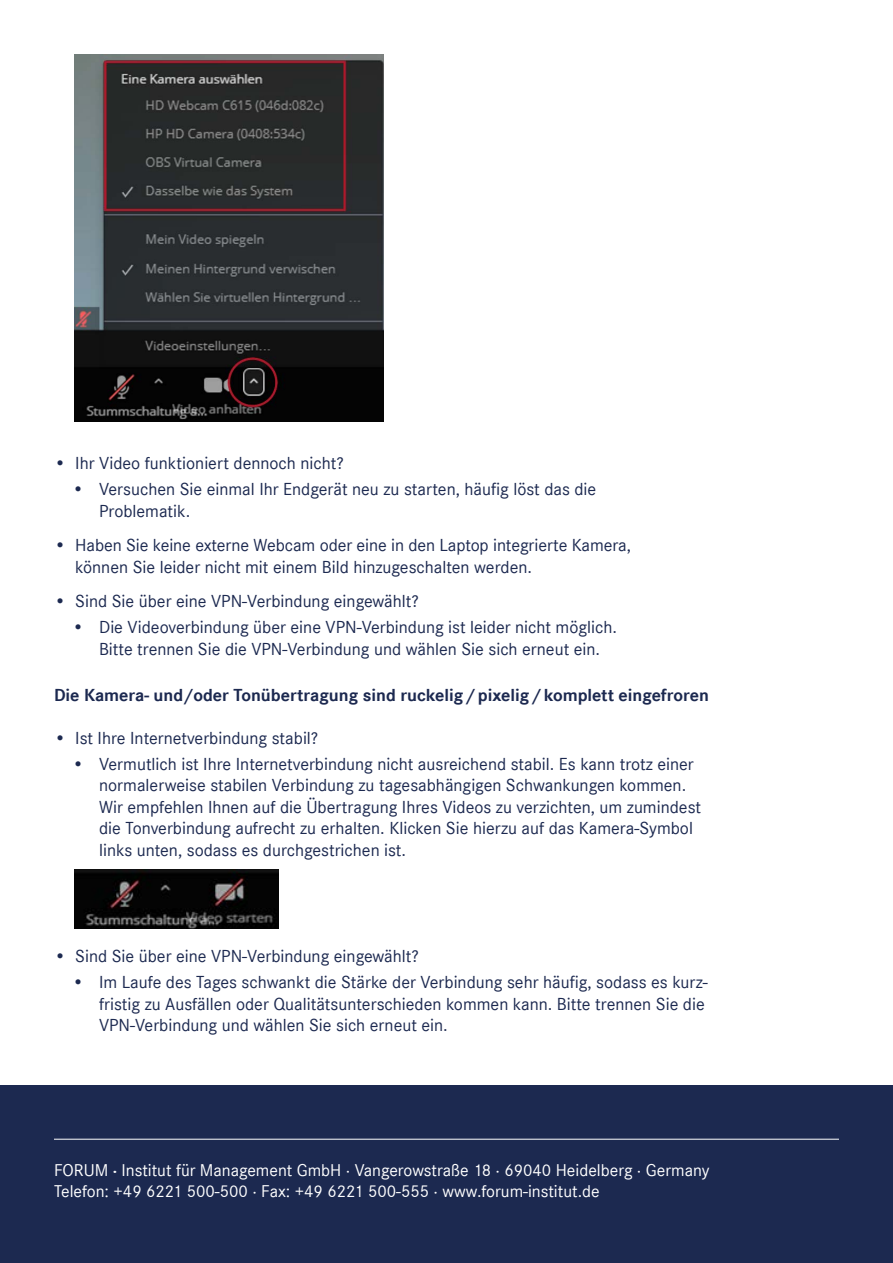
<style>
.page{position:relative;width:893px;height:1263px;background:#fff}
.page>*{position:absolute;margin:0;border:0;box-sizing:border-box;transform-origin:0 0}
.t1{font:18px/21.6px "Corporate S";color:#1c2950}
.t2{font:700 18px "Corporate S";color:#1c2950}
.t3{font:17.7px/21.1px "Corporate S";color:#fff}
.s1{font-weight:700}
</style>
<div class="page">
<img style="left:75px;top:54px;width:308px;height:367px">
<img style="left:75px;top:869px;width:204px;height:59px">
<div style="left:0;top:1086px;width:893px;height:177px;background:#1c2950"></div>
<hr style="left:54px;top:1139px;width:785px;height:1px;background:#fff">
<p class="t1" style="left:54px;top:453px;width:291px">• Ihr Video funktioniert dennoch nicht?</p>
<p class="t1" style="left:99px;top:478px;width:499px;text-indent:-27px">• Versuchen Sie einmal Ihr Endgerät neu zu starten, häufig löst das die<br>Problematik.</p>
<p class="t1" style="left:75px;top:534px;width:557px;text-indent:-21px">• Haben Sie keine externe Webcam oder eine in den Laptop integrierte Kamera, können Sie leider nicht mit einem Bild hinzugeschalten werden.</p>
<p class="t1" style="left:54px;top:590px;width:366px">• Sind Sie über eine VPN-Verbindung eingewählt?</p>
<p class="t1" style="left:72px;top:616px;width:546px;text-align:center">• Die Videoverbindung über eine VPN-Verbindung ist leider nicht möglich.<br>Bitte trennen Sie die VPN-Verbindung und wählen Sie sich erneut ein.</p>
<p class="t2" style="left:54px;top:684px;width:656px">Die Kamera- und/oder Tonübertragung sind ruckelig/pixelig/komplett eingefroren</p>
<p class="t1" style="left:54px;top:727px;width:266px">• Ist Ihre Internetverbindung stabil?</p>
<p class="t1" style="left:99px;top:753px;width:603px;text-indent:-27px">• Vermutlich ist Ihre Internetverbindung nicht ausreichend stabil. Es kann trotz einer normalerweise stabilen Verbindung zu tagesabhängigen Schwankungen kommen.<br>Wir empfehlen Ihnen auf die Übertragung Ihres Videos zu verzichten, um zumindest die Tonverbindung aufrecht zu erhalten. Klicken Sie hierzu auf das Kamera-Symbol links unten, sodass es durchgestrichen ist.</p>
<p class="t1" style="left:54px;top:946px;width:366px">• Sind Sie über eine VPN-Verbindung eingewählt?</p>
<p class="t1" style="left:99px;top:971px;width:610px;text-indent:-27px">• Im Laufe des Tages schwankt die Stärke der Verbindung sehr häufig, sodass es kurz&shy;fristig zu Ausfällen oder Qualitätsunterschieden kommen kann. Bitte trennen Sie die<br>VPN-Verbindung und wählen Sie sich erneut ein.</p>
<p class="t3" style="left:54px;top:1160px;width:657px">FORUM <span class="s1">·</span> Institut für Management GmbH · Vangerowstraße 18 · 69040 Heidelberg · Germany<br>Telefon: +49 6221 500-500 · Fax: +49 6221 500-555 · www.forum-institut.de</p>
</div>
